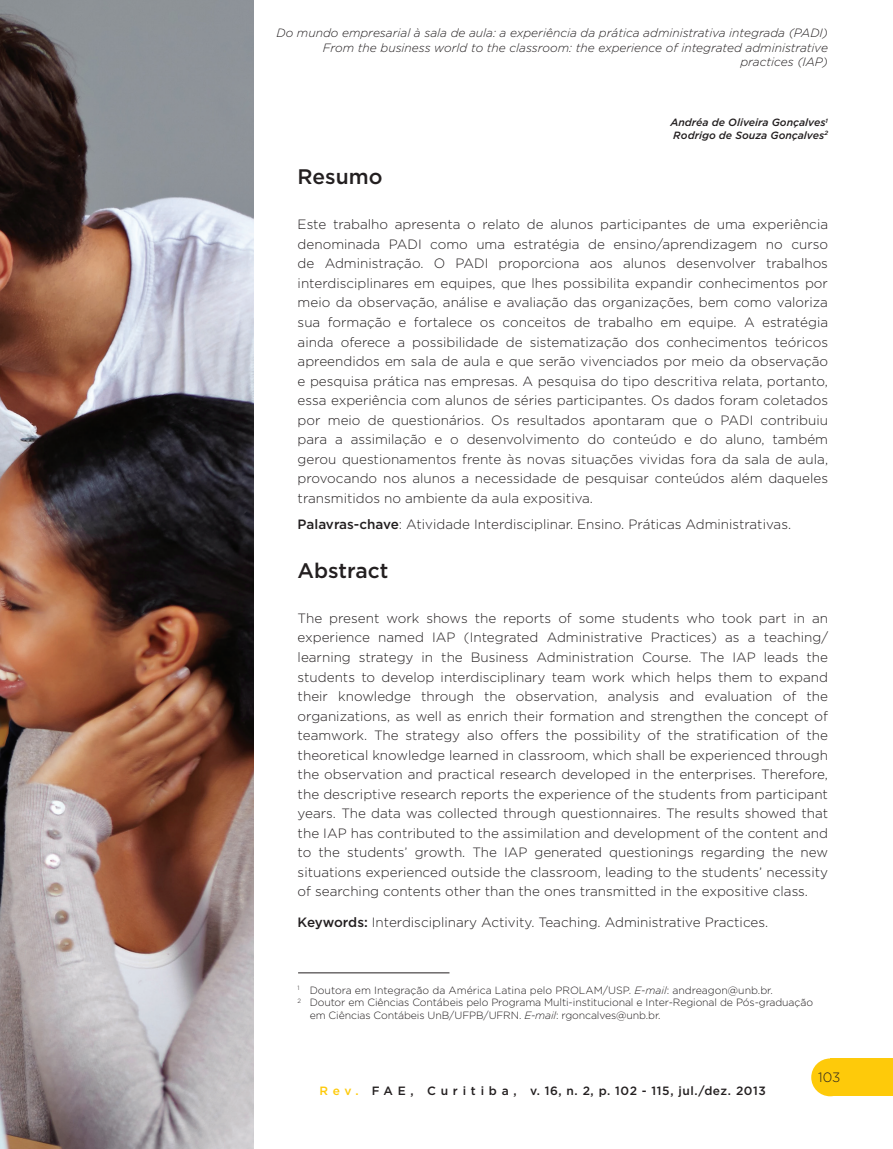
<style>
.page{position:relative;width:893px;height:1149px;background:#fff}
.page>*{position:absolute;margin:0;border:0;box-sizing:border-box;transform-origin:0 0}
.Abstract{font:500 21px "Gotham";color:#231f20}
.Resumo{font:500 21px "Gotham";color:#231f20}
.Texto_Resumo{font:300 13.5px/19.5px "Gotham";color:#231f20;text-align:justify}
.Resumo-2{font:300 13.5px "Gotham";color:#231f20}
.Titulos_dos_artigos{font:italic 300 12px/14.4px "Gotham";color:#231f20;text-align:right}
.t1{font:500 12px "Gotham";letter-spacing:.05em;color:#231f20}
.Nota_de_rodape_copy{font:300 10.5px/12.6px "Gotham";letter-spacing:-.01em;color:#231f20}
.Nome_dos_autores{font:italic 500 10.5px "Gotham";color:#231f20}
.s1{font-weight:500}
.s2{font-style:italic}
.s3{color:#feca0a}
</style>
<div class="page">
<div style="left:830px;top:1058px;width:63px;height:37px;background:#feca0a"></div>
<div style="left:811px;top:1058px;width:38px;height:37px;background:#feca0a;border-radius:50%"></div>
<img style="left:0;top:0;width:253px;height:1148px">
<hr style="left:298px;top:972px;width:151px;height:1px;background:#231f20">
<p class="Titulos_dos_artigos" style="left:276px;top:26px;width:553px">Do mundo empresarial à sala de aula: a experiência da prática administrativa integrada (PADI)</p>
<p class="Titulos_dos_artigos" style="left:323px;top:40px;width:507px">From the business world to the classroom: the experience of integrated administrative practices (IAP)</p>
<p class="Nome_dos_autores" style="left:670px;top:116px;width:159px">Andréa de Oliveira Gonçalves<sup>1</sup></p>
<p class="Nome_dos_autores" style="left:673px;top:129px;width:156px">Rodrigo de Souza Gonçalves<sup>2</sup></p>
<p class="Resumo" style="left:298px;top:165px;width:86px">Resumo</p>
<p class="Texto_Resumo" style="left:298px;top:215px;width:532px">Este trabalho apresenta o relato de alunos participantes de uma experiência denominada PADI como uma estratégia de ensino/aprendizagem no curso de Administração. O PADI proporciona aos alunos desenvolver trabalhos interdisciplinares em equipes, que lhes possibilita expandir conhecimentos por meio da observação, análise e avaliação das organizações, bem como valoriza sua formação e fortalece os conceitos de trabalho em equipe. A estratégia ainda oferece a possibilidade de sistematização dos conhecimentos teóricos apreendidos em sala de aula e que serão vivenciados por meio da observação e pesquisa prática nas empresas. A pesquisa do tipo descritiva relata, portanto, essa experiência com alunos de séries participantes. Os dados foram coletados por meio de questionários. Os resultados apontaram que o PADI contribuiu para a assimilação e o desenvolvimento do conteúdo e do aluno, também gerou questionamentos frente às novas situações vividas fora da sala de aula, provocando nos alunos a necessidade de pesquisar conteúdos além daqueles transmitidos no ambiente da aula expositiva.</p>
<p class="Texto_Resumo" style="left:298px;top:514px;width:495px"><span class="s1">Palavras-chave</span>: Atividade Interdisciplinar. Ensino. Práticas Administrativas.</p>
<p class="Abstract" style="left:298px;top:558px;width:92px">Abstract</p>
<p class="Texto_Resumo" style="left:298px;top:608px;width:532px">The present work shows the reports of some students who took part in an experience named IAP (Integrated Administrative Practices) as a teaching/ learning strategy in the Business Administration Course. The IAP leads the students to develop interdisciplinary team work which helps them to expand their knowledge through the observation, analysis and evaluation of the organizations, as well as enrich their formation and strengthen the concept of teamwork. The strategy also offers the possibility of the stratification of the theoretical knowledge learned in classroom, which shall be experienced through the observation and practical research developed in the enterprises. Therefore, the descriptive research reports the experience of the students from participant years. The data was collected through questionnaires. The results showed that the IAP has contributed to the assimilation and development of the content and to the students’ growth. The IAP generated questionings regarding the new situations experienced outside the classroom, leading to the students’ necessity of searching contents other than the ones transmitted in the expositive class.</p>
<p class="Resumo-2" style="left:298px;top:914px;width:472px"><span class="s1">Keywords:</span> Interdisciplinary Activity. Teaching. Administrative Practices.</p>
<p class="Nota_de_rodape_copy" style="left:298px;top:983px;width:477px"><sup>1</sup> Doutora em Integração da América Latina pelo PROLAM/USP. <span class="s2">E-mail</span>: andreagon@unb.br.</p>
<p class="Nota_de_rodape_copy" style="left:310px;top:995px;width:505px;text-indent:-12px"><sup>2</sup> Doutor em Ciências Contábeis pelo Programa Multi-institucional e Inter-Regional de Pós-graduação em Ciências Contábeis UnB/UFPB/UFRN. <span class="s2">E-mail</span>: rgoncalves@unb.br.</p>
<p class="t1" style="left:319px;top:1083px;width:448px"><span class="s3">R e v .</span> F A E , C u r i t i b a , v. 16, n. 2, p. 102 - 115, jul./dez. 2013</p>
<p class="Texto_Resumo" style="left:818px;top:1067px;width:24px">103</p>
</div>
